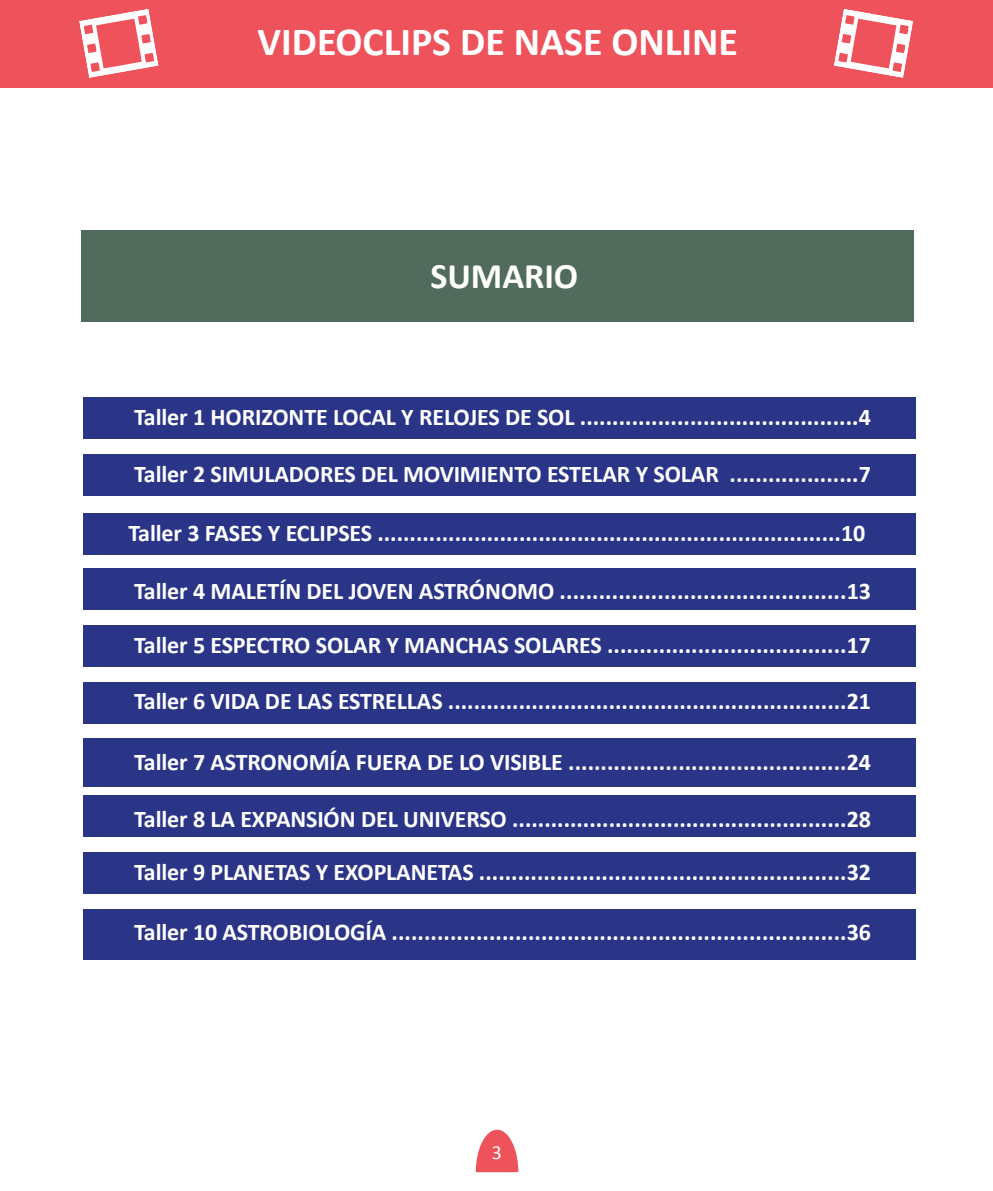
<style>
.page{position:relative;width:993px;height:1191px;background:#fff}
.page>*{position:absolute;margin:0;border:0;box-sizing:border-box;transform-origin:0 0}
.t1{font:700 40px "Calibri";color:#fff}
.t2{font:700 36px "Calibri";color:#fff}
.t3{font:700 24px "Calibri";letter-spacing:-.005em;color:#fff}
.t4{font:20px "Calibri";color:#fff}
</style>
<div class="page">
<div style="left:0;top:0;width:992px;height:87px;background:#ee525b"></div>
<svg style="left:475px;top:1129px;width:43px;height:43px"></svg>
<svg style="left:79px;top:9px;width:79px;height:69px"></svg>
<svg style="left:834px;top:9px;width:78px;height:69px"></svg>
<div style="left:81px;top:231px;width:832px;height:91px;background:#516b5d"></div>
<div style="left:83px;top:397px;width:832px;height:42px;background:#2b3588"></div>
<div style="left:83px;top:454px;width:832px;height:42px;background:#2b3588"></div>
<div style="left:83px;top:513px;width:832px;height:42px;background:#2b3588"></div>
<div style="left:83px;top:568px;width:832px;height:42px;background:#2b3588"></div>
<div style="left:83px;top:625px;width:832px;height:41px;background:#2b3588"></div>
<div style="left:83px;top:682px;width:832px;height:41px;background:#2b3588"></div>
<div style="left:83px;top:738px;width:832px;height:49px;background:#2b3588"></div>
<div style="left:83px;top:795px;width:832px;height:42px;background:#2b3588"></div>
<div style="left:83px;top:852px;width:832px;height:42px;background:#2b3588"></div>
<div style="left:83px;top:909px;width:832px;height:50px;background:#2b3588"></div>
<h1 class="t1" style="left:257px;top:24px;width:481px">VIDEOCLIPS DE NASE ONLINE</h1>
<h2 class="t2" style="left:430px;top:261px;width:149px">SUMARIO</h2>
<p class="t3" style="left:134px;top:407px;width:738px">Taller 1 HORIZONTE LOCAL Y RELOJES DE SOL ...........................................4</p>
<p class="t3" style="left:134px;top:464px;width:738px">Taller 2 SIMULADORES DEL MOVIMIENTO ESTELAR Y SOLAR ....................7</p>
<p class="t3" style="left:128px;top:523px;width:738px">Taller 3 FASES Y ECLIPSES ........................................................................10</p>
<p class="t3" style="left:134px;top:581px;width:738px">Taller 4 MALETÍN DEL JOVEN ASTRÓNOMO ............................................13</p>
<p class="t3" style="left:134px;top:634px;width:738px">Taller 5 ESPECTRO SOLAR Y MANCHAS SOLARES .....................................17</p>
<p class="t3" style="left:134px;top:691px;width:738px">Taller 6 VIDA DE LAS ESTRELLAS ..............................................................21</p>
<p class="t3" style="left:134px;top:752px;width:738px">Taller 7 ASTRONOMÍA FUERA DE LO VISIBLE ...........................................24</p>
<p class="t3" style="left:134px;top:808px;width:738px">Taller 8 LA EXPANSIÓN DEL UNIVERSO ....................................................28</p>
<p class="t3" style="left:134px;top:862px;width:738px">Taller 9 PLANETAS Y EXOPLANETAS .........................................................32</p>
<p class="t3" style="left:134px;top:922px;width:738px">Taller 10 ASTROBIOLOGÍA ......................................................................36</p>
<p class="t4" style="left:491px;top:1143px;width:12px">3</p>
</div>
